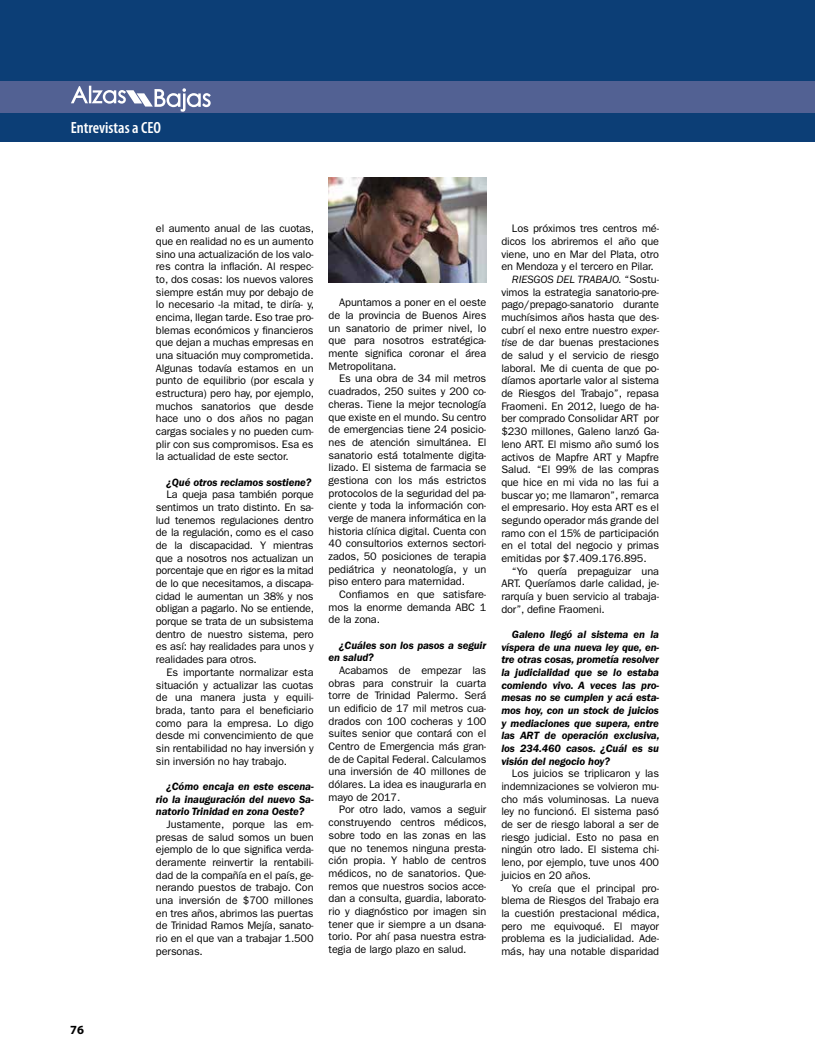
<style>
.page{position:relative;width:815px;height:1063px;background:#fff}
.page>*{position:absolute;margin:0;border:0;box-sizing:border-box;transform-origin:0 0}
.t1{font:600 condensed 16.25px "Myriad Pro";color:#fff}
.t2{font:700 12.5px "Myriad Pro";color:#000}
.t3{font:11px/12.6px "ITC Franklin Gothic Std";letter-spacing:-.01em;color:#000;text-align:justify}
.t4{font:italic 600 11px/12.6px "ITC Franklin Gothic Std";letter-spacing:-.01em;color:#000;text-align:justify}
.t5{font:italic 11px "ITC Franklin Gothic Std";letter-spacing:-.01em;color:#000}
.s1{font-style:normal}
.s2{font-style:italic}
</style>
<div class="page">
<div style="left:0;top:0;width:815px;height:142px;background:#0c3e76"></div>
<div style="left:0;top:81px;width:815px;height:32px;background:#526193"></div>
<svg style="left:71px;top:86px;width:140px;height:26px"></svg>
<img style="left:329px;top:178px;width:157px;height:105px">
<h1 class="t1" style="left:71px;top:117px;width:92px">Entrevistas a CEO</h1>
<p class="t2" style="left:70px;top:1022px;width:15px">76</p>
<p class="t3" style="left:156px;top:222px;width:160px">el aumento anual de las cuotas, que en realidad no es un aumento sino una actualización de los valo&shy;res contra la inflación. Al respec&shy;to, dos cosas: los nuevos valores siempre están muy por debajo de lo necesario -la mitad, te diría- y, encima, llegan tarde. Eso trae pro&shy;blemas económicos y financieros que dejan a muchas empresas en una situación muy comprometida.<br>Algunas todavía estamos en un punto de equilibrio (por escala y estructura) pero hay, por ejemplo, muchos sanatorios que desde hace uno o dos años no pagan cargas sociales y no pueden cum&shy;plir con sus compromisos. Esa es la actualidad de este sector.</p>
<p class="t4" style="left:167px;top:476px;width:146px">¿Qué otros reclamos sostiene?</p>
<p class="t3" style="left:156px;top:488px;width:160px;text-indent:11px">La queja pasa también porque sentimos un trato distinto. En sa&shy;lud tenemos regulaciones dentro de la regulación, como es el caso de la discapacidad. Y mientras que a nosotros nos actualizan un porcentaje que en rigor es la mitad de lo que necesitamos, a discapa&shy;cidad le aumentan un 38% y nos obligan a pagarlo. No se entiende, porque se trata de un subsistema dentro de nuestro sistema, pero es así: hay realidades para unos y realidades para otros.</p>
<p class="t3" style="left:156px;top:666px;width:159px;text-indent:11px">Es importante normalizar esta situación y actualizar las cuotas de una manera justa y equili&shy;brada, tanto para el beneficiario como para la empresa. Lo digo desde mi convencimiento de que sin rentabilidad no hay inversión y sin inversión no hay trabajo.</p>
<p class="t4" style="left:156px;top:780px;width:159px;text-indent:11px">¿Cómo encaja en este escena&shy;rio la inauguración del nuevo Sa&shy;natorio Trinidad en zona Oeste?</p>
<p class="t3" style="left:156px;top:818px;width:159px;text-indent:11px">Justamente, porque las em&shy;presas de salud somos un buen ejemplo de lo que significa verda&shy;deramente reinvertir la rentabili&shy;dad de la compañía en el país, ge&shy;nerando puestos de trabajo. Con una inversión de $700 millones en tres años, abrimos las puertas de Trinidad Ramos Mejía, sanato&shy;rio en el que van a trabajar 1.500 personas.</p>
<p class="t3" style="left:329px;top:296px;width:159px;text-indent:11px">Apuntamos a poner en el oeste de la provincia de Buenos Aires un sanatorio de primer nivel, lo que para nosotros estratégica&shy;mente significa coronar el área Metropolitana.</p>
<p class="t3" style="left:329px;top:373px;width:159px;text-indent:11px">Es una obra de 34 mil metros cuadrados, 250 suites y 200 co&shy;cheras. Tiene la mejor tecnología que existe en el mundo. Su centro de emergencias tiene 24 posicio&shy;nes de atención simultánea. El sanatorio está totalmente digita&shy;lizado. El sistema de farmacia se gestiona con los más estrictos protocolos de la seguridad del pa&shy;ciente y toda la información con&shy;verge de manera informática en la historia clínica digital. Cuenta con 40 consultorios externos sectori&shy;zados, 50 posiciones de terapia pediátrica y neonatología, y un piso entero para maternidad.</p>
<p class="t3" style="left:329px;top:588px;width:159px;text-indent:11px">Confiamos en que satisfare&shy;mos la enorme demanda ABC 1 de la zona.</p>
<p class="t4" style="left:329px;top:639px;width:159px;text-indent:11px">¿Cuáles son los pasos a seguir en salud?</p>
<p class="t3" style="left:329px;top:664px;width:159px;text-indent:11px">Acabamos de empezar las obras para construir la cuarta torre de Trinidad Palermo. Será un edificio de 17 mil metros cua&shy;drados con 100 cocheras y 100 suites senior que contará con el Centro de Emergencia más gran&shy;de de Capital Federal. Calculamos una inversión de 40 millones de dólares. La idea es inaugurarla en mayo de 2017.</p>
<p class="t3" style="left:329px;top:804px;width:160px;text-indent:11px">Por otro lado, vamos a seguir construyendo centros médicos, sobre todo en las zonas en las que no tenemos ninguna presta&shy;ción propia. Y hablo de centros médicos, no de sanatorios. Que&shy;remos que nuestros socios acce&shy;dan a consulta, guardia, laborato&shy;rio y diagnóstico por imagen sin tener que ir siempre a un dsana&shy;torio. Por ahí pasa nuestra estra&shy;tegia de largo plazo en salud.</p>
<p class="t3" style="left:512px;top:222px;width:149px">Los próximos tres centros mé-</p>
<p class="t3" style="left:501px;top:235px;width:159px">dicos los abriremos el año que</p>
<p class="t3" style="left:501px;top:248px;width:159px">viene, uno en Mar del Plata, otro</p>
<p class="t3" style="left:501px;top:260px;width:154px">en Mendoza y el tercero en Pilar.</p>
<p class="t5" style="left:512px;top:273px;width:149px">RIESGOS DEL TRABAJO. <span class="s1">“Sostu-</span></p>
<p class="t3" style="left:501px;top:286px;width:159px">vimos la estrategia sanatorio-pre-</p>
<p class="t3" style="left:501px;top:298px;width:159px">pago/prepago-sanatorio durante</p>
<p class="t3" style="left:501px;top:311px;width:159px">muchísimos años hasta que des-</p>
<p class="t3" style="left:501px;top:324px;width:159px">cubrí el nexo entre nuestro <span class="s2">exper-</span></p>
<p class="t3" style="left:501px;top:336px;width:159px"><span class="s2">tise</span> de dar buenas prestaciones</p>
<p class="t3" style="left:501px;top:349px;width:159px">de salud y el servicio de riesgo</p>
<p class="t3" style="left:501px;top:362px;width:159px">laboral. Me di cuenta de que po-</p>
<p class="t3" style="left:501px;top:374px;width:159px">díamos aportarle valor al sistema</p>
<p class="t3" style="left:501px;top:387px;width:159px">de Riesgos del Trabajo”, repasa</p>
<p class="t3" style="left:501px;top:400px;width:159px">Fraomeni. En 2012, luego de ha-</p>
<p class="t3" style="left:501px;top:413px;width:159px">ber comprado Consolidar ART por</p>
<p class="t3" style="left:501px;top:425px;width:159px">$230 millones, Galeno lanzó Ga-</p>
<p class="t3" style="left:501px;top:438px;width:159px">leno ART. El mismo año sumó los</p>
<p class="t3" style="left:501px;top:451px;width:159px">activos de Mapfre ART y Mapfre</p>
<p class="t3" style="left:501px;top:463px;width:159px">Salud. “El 99% de las compras</p>
<p class="t3" style="left:501px;top:476px;width:159px">que hice en mi vida no las fui a</p>
<p class="t3" style="left:501px;top:489px;width:159px">buscar yo; me llamaron”, remarca</p>
<p class="t3" style="left:501px;top:501px;width:159px">el empresario. Hoy esta ART es el</p>
<p class="t3" style="left:501px;top:514px;width:159px">segundo operador más grande del</p>
<p class="t3" style="left:501px;top:527px;width:159px">ramo con el 15% de participación</p>
<p class="t3" style="left:501px;top:539px;width:159px">en el total del negocio y primas</p>
<p class="t3" style="left:501px;top:552px;width:147px">emitidas por $7.409.176.895.</p>
<p class="t3" style="left:512px;top:565px;width:149px">“Yo quería prepaguizar una</p>
<p class="t3" style="left:501px;top:577px;width:159px">ART. Queríamos darle calidad, je-</p>
<p class="t3" style="left:501px;top:590px;width:159px">rarquía y buen servicio al trabaja-</p>
<p class="t3" style="left:501px;top:603px;width:105px">dor”, define Fraomeni.</p>
<p class="t4" style="left:501px;top:628px;width:160px;text-indent:11px">Galeno llegó al sistema en la víspera de una nueva ley que, en&shy;tre otras cosas, prometía resolver la judicialidad que se lo estaba comiendo vivo. A veces las pro&shy;mesas no se cumplen y acá esta&shy;mos hoy, con un stock de juicios y mediaciones que supera, entre las ART de operación exclusiva, los 234.460 casos. ¿Cuál es su visión del negocio hoy?</p>
<p class="t3" style="left:501px;top:767px;width:159px;text-indent:11px">Los juicios se triplicaron y las indemnizaciones se volvieron mu&shy;cho más voluminosas. La nueva ley no funcionó. El sistema pasó de ser de riesgo laboral a ser de riesgo judicial. Esto no pasa en ningún otro lado. El sistema chi&shy;leno, por ejemplo, tuve unos 400 juicios en 20 años.</p>
<p class="t3" style="left:501px;top:882px;width:160px;text-indent:11px">Yo creía que el principal pro&shy;blema de Riesgos del Trabajo era la cuestión prestacional médica, pero me equivoqué. El mayor problema es la judicialidad. Ade&shy;más, hay una notable disparidad</p>
</div>
